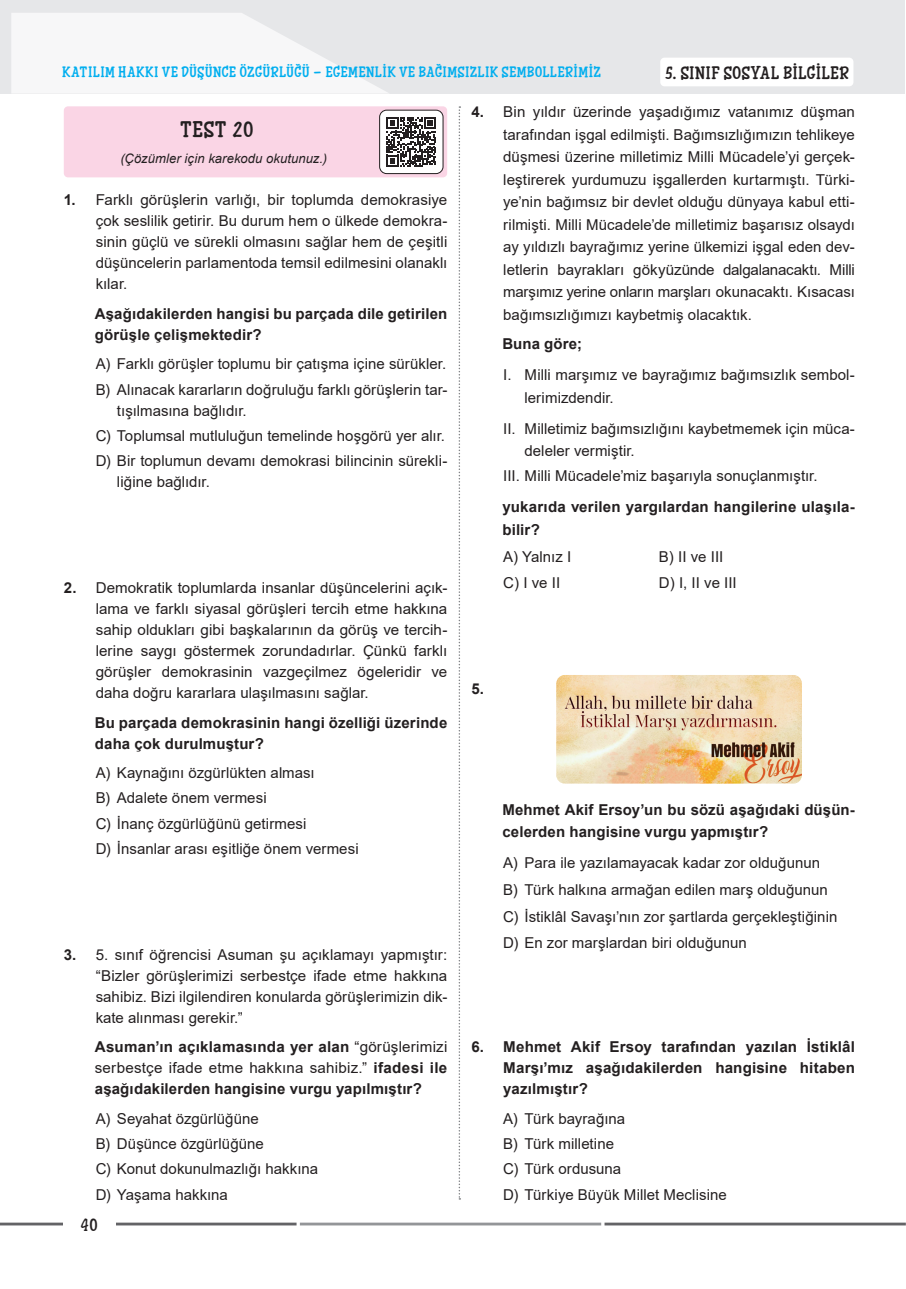
<style>
.page{position:relative;width:906px;height:1289px;background:#fff}
.page>*{position:absolute;margin:0;border:0;box-sizing:border-box;transform-origin:0 0}
.t1{font:700 22.5px "i Ciel Cucho";color:#231f20}
.t2{font:700 18px "i Ciel Cucho";color:#231f20}
.t3{font:15px/21px "Arial";color:#231f20}
.t4{font:700 15px/21px "Arial";letter-spacing:.01em;color:#231f20}
.t5{font:700 15px "i Ciel Cucho";letter-spacing:.01em;color:#00aeef}
.t6{font:italic 13.05px "Arial";letter-spacing:.005em;color:#231f20}
.s1{font-weight:700}
.s2{font-weight:400}
</style>
<div class="page">
<hr style="left:604px;top:1222px;width:302px;height:3px;background:#636366">
<hr style="left:300px;top:1222px;width:301px;height:3px;background:#939598">
<hr style="left:0;top:1222px;width:296px;height:3px;background:#636366">
<div style="left:0;top:0;width:904px;height:94px;background:#e6e7e9"></div>
<svg style="left:11px;top:13px;width:377px;height:80px"></svg>
<div style="left:63px;top:1211px;width:53px;height:25px;background:#fff"></div>
<svg style="left:458px;top:106px;width:2px;height:1093px"></svg>
<div style="left:64px;top:106px;width:383px;height:71px;background:#fad5e5;border-radius:4px"></div>
<div style="left:379px;top:110px;width:64px;height:64px;background:#fff;border-radius:7px"></div>
<svg style="left:386px;top:117px;width:50px;height:50px"></svg>
<div style="left:379px;top:110px;width:64px;height:64px;border:1px solid #231f20;border-radius:7px"></div>
<img style="left:556px;top:675px;width:246px;height:108px">
<div style="left:660px;top:58px;width:193px;height:28px;background:#fff;border-radius:4px"></div>
<p class="t5" style="left:62px;top:62px;width:540px">KATILIM HAKKI VE DÜŞÜNCE ÖZGÜRLÜĞÜ - EGEMENLİK VE BAĞIMSIZLIK SEMBOLLERİMİZ</p>
<p class="t2" style="left:665px;top:59px;width:185px">5. SINIF SOSYAL BİLGİLER</p>
<h1 class="t1" style="left:179px;top:113px;width:76px">TEST 20</h1>
<p class="t6" style="left:120px;top:150px;width:208px">(Çözümler için karekodu okutunuz.)</p>
<p class="t3" style="left:96px;top:189px;width:353px;text-align:justify;text-indent:-32px"><span class="s1">1.</span> Farklı görüşlerin varlığı, bir toplumda demokrasiye çok seslilik getirir. Bu durum hem o ülkede demokra&shy;sinin güçlü ve sürekli olmasını sağlar hem de çeşitli düşüncelerin parlamentoda temsil edilmesini olanaklı kılar.</p>
<p class="t4" style="left:95px;top:303px;width:354px">Aşağıdakilerden hangisi bu parçada dile getirilen görüşle çelişmektedir?</p>
<p class="t3" style="left:96px;top:351px;width:353px;line-height:25.2px">A) Farklı görüşler toplumu bir çatışma içine sürükler.<br>B) Alınacak kararların doğruluğu farklı görüşlerin tar-</p>
<p class="t3" style="left:96px;top:398px;width:353px;line-height:25.2px;text-indent:21px">tışılmasına bağlıdır.<br>C) Toplumsal mutluluğun temelinde hoşgörü yer alır.<br>D) Bir toplumun devamı demokrasi bilincinin sürekli-</p>
<p class="t3" style="left:117px;top:471px;width:94px">liğine bağlıdır.</p>
<p class="t3" style="left:96px;top:577px;width:353px;text-align:justify;text-indent:-32px"><span class="s1">2.</span> Demokratik toplumlarda insanlar düşüncelerini açık&shy;lama ve farklı siyasal görüşleri tercih etme hakkına sahip oldukları gibi başkalarının da görüş ve tercih&shy;lerine saygı göstermek zorundadırlar. Çünkü farklı görüşler demokrasinin vazgeçilmez ögeleridir ve daha doğru kararlara ulaşılmasını sağlar.</p>
<p class="t4" style="left:95px;top:712px;width:354px">Bu parçada demokrasinin hangi özelliği üzerinde daha çok durulmuştur?</p>
<p class="t3" style="left:96px;top:760px;width:264px;line-height:25.2px">A) Kaynağını özgürlükten alması<br>B) Adalete önem vermesi<br>C) İnanç özgürlüğünü getirmesi<br>D) İnsanlar arası eşitliğe önem vermesi</p>
<p class="t3" style="left:96px;top:943px;width:353px;text-align:justify;text-indent:-32px"><span class="s1">3.</span> 5. sınıf öğrencisi Asuman şu açıklamayı yapmıştır: “Bizler görüşlerimizi serbestçe ifade etme hakkına sahibiz. Bizi ilgilendiren konularda görüşlerimizin dik&shy;kate alınması gerekir.”</p>
<p class="t4" style="left:95px;top:1036px;width:354px;text-align:justify">Asuman’ın açıklamasında yer alan <span class="s2">“görüşlerimizi serbestçe ifade etme hakkına sahibiz.”</span> ifadesi ile aşağıdakilerden hangisine vurgu yapılmıştır?</p>
<p class="t3" style="left:96px;top:1105px;width:224px;line-height:25.2px">A) Seyahat özgürlüğüne<br>B) Düşünce özgürlüğüne<br>C) Konut dokunulmazlığı hakkına<br>D) Yaşama hakkına</p>
<p class="t2" style="left:80px;top:1211px;width:20px">40</p>
<p class="t3" style="left:503px;top:101px;width:353px;line-height:22.5px;text-align:justify;text-indent:-32px"><span class="s1">4.</span> Bin yıldır üzerinde yaşadığımız vatanımız düşman tarafından işgal edilmişti. Bağımsızlığımızın tehlikeye düşmesi üzerine milletimiz Milli Mücadele’yi gerçek&shy;leştirerek yurdumuzu işgallerden kurtarmıştı. Türki&shy;ye’nin bağımsız bir devlet olduğu dünyaya kabul etti&shy;rilmişti. Milli Mücadele’de milletimiz başarısız olsaydı ay yıldızlı bayrağımız yerine ülkemizi işgal eden dev&shy;letlerin bayrakları gökyüzünde dalgalanacaktı. Milli marşımız yerine onların marşları okunacaktı. Kısacası bağımsızlığımızı kaybetmiş olacaktık.</p>
<p class="t4" style="left:502px;top:334px;width:81px">Buna göre;</p>
<p class="t3" style="left:524px;top:364px;width:332px;line-height:22.5px;text-indent:-21px">I. Milli marşımız ve bayrağımız bağımsızlık sembol&shy;lerimizdendir.</p>
<p class="t3" style="left:524px;top:417px;width:332px;line-height:22.5px;text-indent:-21px">II. Milletimiz bağımsızlığını kaybetmemek için müca&shy;deleler vermiştir.</p>
<p class="t3" style="left:503px;top:465px;width:316px">III. Milli Mücadele’miz başarıyla sonuçlanmıştır.</p>
<p class="t4" style="left:502px;top:496px;width:354px;line-height:22.5px">yukarıda verilen yargılardan hangilerine ulaşıla&shy;bilir?</p>
<p class="t3" style="left:503px;top:546px;width:69px">A) Yalnız I</p>
<p class="t3" style="left:659px;top:546px;width:66px">B) II ve III</p>
<p class="t3" style="left:503px;top:571px;width:58px">C) I ve II</p>
<p class="t3" style="left:659px;top:571px;width:79px">D) I, II ve III</p>
<p class="t4" style="left:471px;top:678px;width:14px">5.</p>
<p class="t4" style="left:502px;top:798px;width:354px;line-height:22.5px">Mehmet Akif Ersoy’un bu sözü aşağıdaki düşün&shy;celerden hangisine vurgu yapmıştır?</p>
<p class="t3" style="left:503px;top:849px;width:336px;line-height:26.7px">A) Para ile yazılamayacak kadar zor olduğunun B) Türk halkına armağan edilen marş olduğunun C) İstiklâl Savaşı’nın zor şartlarda gerçekleştiğinin D) En zor marşlardan biri olduğunun</p>
<p class="t4" style="left:503px;top:1036px;width:353px;text-align:justify;text-indent:-32px">6. Mehmet Akif Ersoy tarafından yazılan İstiklâl Marşı’mız aşağıdakilerden hangisine hitaben yazılmıştır?</p>
<p class="t3" style="left:503px;top:1105px;width:225px;line-height:25.2px">A) Türk bayrağına<br>B) Türk milletine<br>C) Türk ordusuna<br>D) Türkiye Büyük Millet Meclisine</p>
</div>
